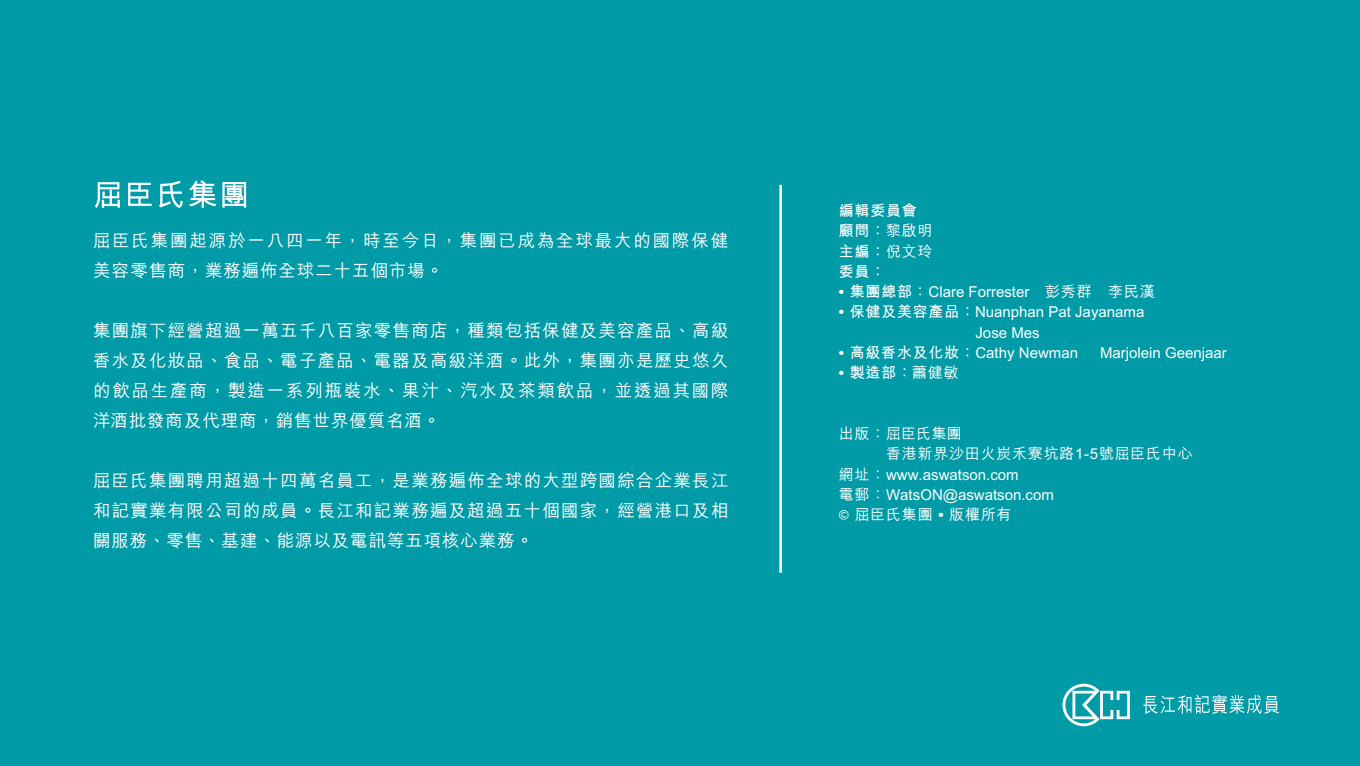
<style>
.page{position:relative;width:1360px;height:766px;background:#fff}
.page>*{position:absolute;margin:0;border:0;box-sizing:border-box;transform-origin:0 0}
.t1{font:500 17.5px/30px "M Hei";letter-spacing:.07em;color:#fff;text-align:justify}
.t2{font:500 17.5px/30px "M Hei";letter-spacing:.105em;color:#fff}
.t3{font:500 15px/20.2px "M Hei";color:#fff}
.t4{font:500 15px/20.2px "M Hei";letter-spacing:.05em;color:#fff}
.t5{font:700 15px/20.2px "M Hei";letter-spacing:.05em;color:#fff}
.t6{font:500 14.75px "M Hei";letter-spacing:.025em;color:#fff}
.s1{font-weight:500}
.s2{font-family:"Arial";font-weight:700}
.s3{font-weight:700}
.s4{font-family:"Arial"}
.s5{font-size:15px}
.s6{font-family:"AT Triumvirate";font-weight:300;font-size:20.25px}
</style>
<div class="page">
<div style="left:0;top:0;width:1360px;height:765px;background:#009ba7"></div>
<svg style="left:95px;top:180px;width:151px;height:28px"></svg>
<hr style="left:779px;top:185px;width:3px;height:387px;background:#fff">
<svg style="left:1062px;top:683px;width:68px;height:43px"></svg>
<svg style="left:1143px;top:694px;width:136px;height:19px"></svg>
<p class="t2" style="left:93px;top:226px;width:637px">屈臣氏集團起源於一八四一年，時至今日，集團已成為全球最大的國際保健美容零售商，業務遍佈全球二十五個市場。</p>
<p class="t1" style="left:93px;top:316px;width:637px">集團旗下經營超過一萬五千八百家零售商店，種類包括保健及美容產品、高級香水及化妝品、食品、電子產品、電器及高級洋酒。此外，集團亦是歷史悠久的飲品生產商，製造一系列瓶裝水、果汁、汽水及茶類飲品，並透過其國際洋酒批發商及代理商，銷售世界優質名酒。</p>
<p class="t1" style="left:93px;top:466px;width:637px">屈臣氏集團聘用超過十四萬名員工，是業務遍佈全球的大型跨國綜合企業長江和記實業有限公司的成員。長江和記業務遍及超過五十個國家，經營港口及相關服務、零售、基建、能源以及電訊等五項核心業務。</p>
<p class="t5" style="left:839px;top:201px;width:95px">編輯委員會顧問：<span class="s1">黎啟明</span>主編：<span class="s1">倪文玲</span>委員：</p>
<p class="t3" style="left:839px;top:282px;width:317px"><span class="s2">•</span> <span class="s3">集團總部：</span>Clare Forrester　彭秀群　李民漢</p>
<p class="t3" style="left:975px;top:302px;width:170px;text-indent:-137px"><span class="s2">•</span> <span class="s3">保健及美容產品：</span>Nuanphan Pat Jayanama<br>Jose Mes</p>
<p class="t3" style="left:839px;top:342px;width:241px"><span class="s2">•</span> <span class="s3">高級香水及化妝：</span>Cathy Newman</p>
<p class="t3" style="left:1100px;top:342px;width:128px">Marjolein Geenjaar</p>
<p class="t5" style="left:839px;top:363px;width:121px"><span class="s4">•</span> 製造部：<span class="s1">蕭健敏</span></p>
<p class="t6" style="left:839px;top:425px;width:124px"><span class="s5">出版：</span>屈臣氏集團</p>
<p class="t4" style="left:839px;top:444px;width:355px">　　 香港新界沙田火炭禾寮坑路1-5號屈臣氏中心網址：www.aswatson.com<br>電郵：WatsON@aswatson.com<br><span class="s6">©</span> 屈臣氏集團 <span class="s2">•</span> 版權所有</p>
</div>
